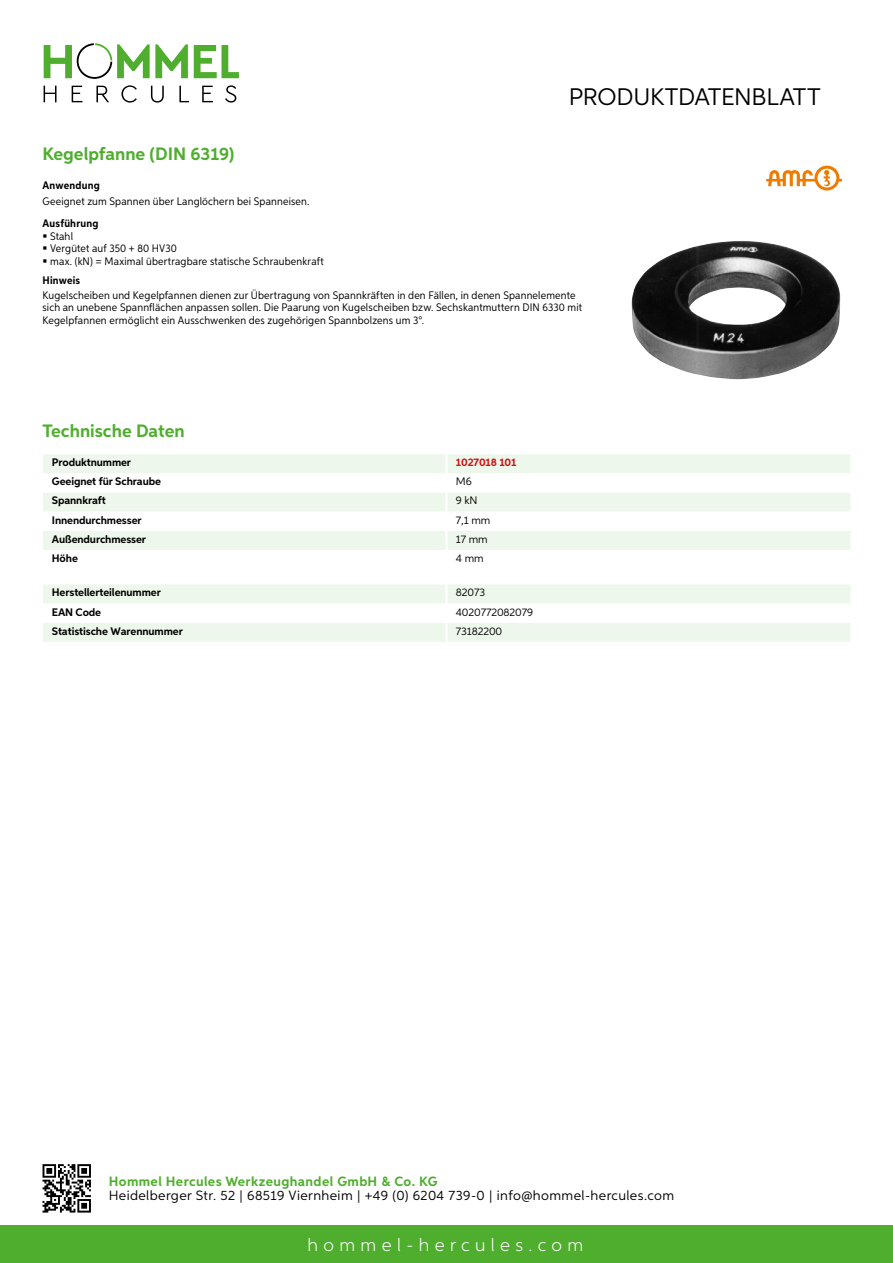
<style>
.page{position:relative;width:893px;height:1263px;background:#fff}
.page>*{position:absolute;margin:0;border:0;box-sizing:border-box;transform-origin:0 0}
.t1{font:24px "Aspira";letter-spacing:-.01em;color:#000}
.t2{font:700 18px "Aspira";color:#50ae2f}
.t3{font:300 18px "Aspira";letter-spacing:.3em;color:#fff}
.t4{font:13.5px "Aspira";letter-spacing:.03em;color:#000}
.t5{font:700 13.5px "Aspira";letter-spacing:.03em;color:#50ae2f}
.t6{font:10.95px/12.8px "Aspira Nar";letter-spacing:.015em;color:#000}
.t7{font:700 10.95px "Aspira";letter-spacing:-.01em;color:#000}
.t8{font:10.95px "Aspira";letter-spacing:-.01em;color:#000}
.t9{font:700 10.95px "Aspira Nar";letter-spacing:.02em;color:#000}
.t10{font:700 10.95px "Aspira";letter-spacing:-.01em;color:#cd1013}
</style>
<div class="page">
<div style="left:0;top:1226px;width:893px;height:37px;background:#50ae2f"></div>
<svg style="left:43px;top:1164px;width:48px;height:48px"></svg>
<svg style="left:194px;top:45px;width:45px;height:33px"></svg>
<svg style="left:44px;top:43px;width:144px;height:36px"></svg>
<svg style="left:44px;top:86px;width:13px;height:16px"></svg>
<svg style="left:72px;top:86px;width:10px;height:16px"></svg>
<svg style="left:96px;top:86px;width:13px;height:16px"></svg>
<svg style="left:121px;top:85px;width:16px;height:18px"></svg>
<svg style="left:151px;top:86px;width:13px;height:17px"></svg>
<svg style="left:179px;top:86px;width:10px;height:16px"></svg>
<svg style="left:202px;top:86px;width:11px;height:16px"></svg>
<svg style="left:225px;top:85px;width:11px;height:18px"></svg>
<div style="left:43px;top:454px;width:807px;height:19px;background:#eef7eb"></div>
<svg style="left:43px;top:493px;width:807px;height:57px;fill:#eef7eb"></svg>
<hr style="left:445px;top:454px;width:3px;height:19px;background:#fff">
<hr style="left:445px;top:492px;width:3px;height:20px;background:#fff">
<hr style="left:445px;top:512px;width:3px;height:19px;background:#fff">
<hr style="left:445px;top:531px;width:3px;height:19px;background:#fff">
<svg style="left:43px;top:584px;width:807px;height:58px"></svg>
<hr style="left:445px;top:623px;width:3px;height:19px;background:#fff">
<img style="left:632px;top:241px;width:209px;height:138px">
<svg style="left:766px;top:166px;width:76px;height:25px"></svg>
<h1 class="t1" style="left:569px;top:82px;width:253px">Produktdatenblatt</h1>
<h2 class="t2" style="left:43px;top:142px;width:193px">Kegelpfanne (DIN 6319)</h2>
<p class="t9" style="left:43px;top:179px;width:59px">Anwendung</p>
<p class="t6" style="left:43px;top:194px;width:269px">Geeignet zum Spannen über Langlöchern bei Spanneisen.</p>
<p class="t9" style="left:43px;top:216px;width:58px">Ausführung</p>
<p class="t6" style="left:50px;top:229px;width:275px">Stahl<br>Vergütet auf 350 + 80 HV30<br>max. (kN) = Maximal übertragbare statische Schraubenkraft</p>
<p class="t9" style="left:43px;top:274px;width:39px">Hinweis</p>
<p class="t6" style="left:43px;top:290px;width:541px;line-height:12px">Kugelscheiben und Kegelpfannen dienen zur Übertragung von Spannkräften in den Fällen, in denen Spannelemente sich an unebene Spannflächen anpassen sollen. Die Paarung von Kugelscheiben bzw. Sechskantmuttern DIN 6330 mit<br>Kegelpfannen ermöglicht ein Ausschwenken des zugehörigen Spannbolzens um 3°.</p>
<h2 class="t2" style="left:43px;top:420px;width:144px">Technische Daten</h2>
<p class="t7" style="left:52px;top:456px;width:81px">Produktnummer</p>
<p class="t10" style="left:456px;top:456px;width:62px">1027018 101</p>
<p class="t7" style="left:52px;top:475px;width:111px">Geeignet für Schraube</p>
<p class="t8" style="left:456px;top:475px;width:17px">M6</p>
<p class="t7" style="left:52px;top:494px;width:55px">Spannkraft</p>
<p class="t8" style="left:456px;top:494px;width:21px">9 kN</p>
<p class="t7" style="left:52px;top:513px;width:91px">Innendurchmesser</p>
<p class="t8" style="left:456px;top:513px;width:36px">7,1 mm</p>
<p class="t7" style="left:52px;top:532px;width:96px">Außendurchmesser</p>
<p class="t8" style="left:456px;top:532px;width:33px">17 mm</p>
<p class="t7" style="left:52px;top:551px;width:28px">Höhe</p>
<p class="t8" style="left:456px;top:551px;width:29px">4 mm</p>
<p class="t7" style="left:52px;top:586px;width:111px">Herstellerteilenummer</p>
<p class="t8" style="left:456px;top:586px;width:31px">82073</p>
<p class="t7" style="left:52px;top:605px;width:51px">EAN Code</p>
<p class="t8" style="left:456px;top:605px;width:79px">4020772082079</p>
<p class="t7" style="left:52px;top:624px;width:132px">Statistische Warennummer</p>
<p class="t8" style="left:456px;top:624px;width:48px">73182200</p>
<p class="t5" style="left:109px;top:1172px;width:330px">Hommel Hercules Werkzeughandel GmbH &amp; Co. KG</p>
<p class="t4" style="left:109px;top:1187px;width:567px">Heidelberger Str. 52 | 68519 Viernheim | +49 (0) 6204 739-0 | info@hommel-hercules.com</p>
<h2 class="t3" style="left:307px;top:1234px;width:277px">hommel-hercules.com</h2>
</div>
